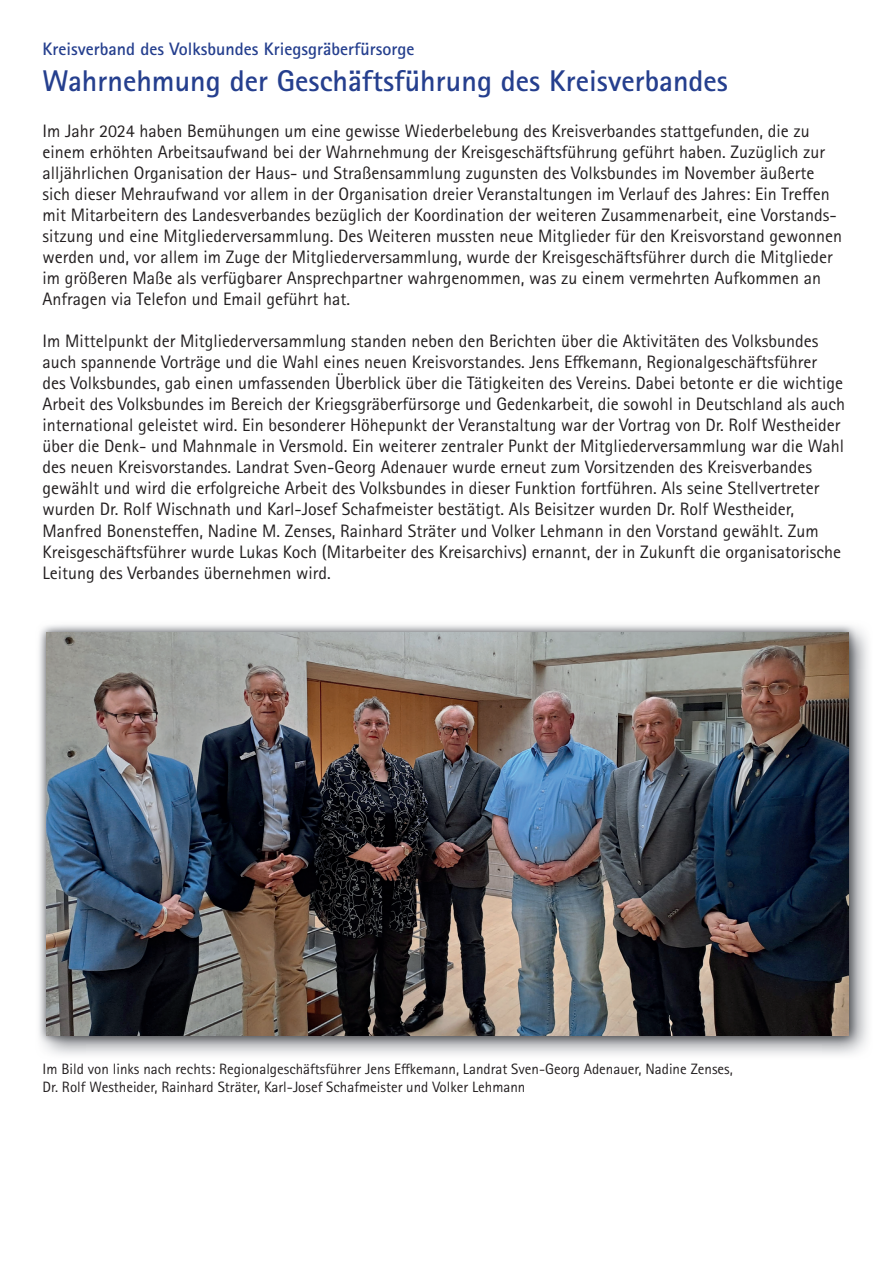
<style>
.page{position:relative;width:893px;height:1263px;background:#fff}
.page>*{position:absolute;margin:0;border:0;box-sizing:border-box;transform-origin:0 0}
.t1{font:700 30px "Rotis Sans Serif Std";color:#253f8e}
.t2{font:18px/21px "Rotis Sans Serif Std";color:#231f20}
.t3{font:700 18px "Rotis Sans Serif Std";color:#253f8e}
.t4{font:15px/18px "Rotis Sans Serif Std";color:#231f20}
</style>
<div class="page">
<img style="left:38px;top:624px;width:819px;height:420px">
<img style="left:46px;top:632px;width:802px;height:403px">
<p class="t3" style="left:43px;top:38px;width:373px">Kreisverband des Volksbundes Kriegsgräberfürsorge</p>
<h1 class="t1" style="left:43px;top:62px;width:687px">Wahrnehmung der Geschäftsführung des Kreisverbandes</h1>
<p class="t2" style="left:43px;top:121px;width:801px">Im Jahr 2024 haben Bemühungen um eine gewisse Wiederbelebung des Kreisverbandes stattgefunden, die zu einem erhöhten Arbeitsaufwand bei der Wahrnehmung der Kreisgeschäftsführung geführt haben. Zuzüglich zur alljährlichen Organisation der Haus- und Straßensammlung zugunsten des Volksbundes im November äußerte sich dieser Mehraufwand vor allem in der Organisation dreier Veranstaltungen im Verlauf des Jahres: Ein Treffen mit Mitarbeitern des Landesverbandes bezüglich der Koordination der weiteren Zusammenarbeit, eine Vorstands&shy;sitzung und eine Mitgliederversammlung. Des Weiteren mussten neue Mitglieder für den Kreisvorstand gewonnen werden und, vor allem im Zuge der Mitgliederversammlung, wurde der Kreisgeschäftsführer durch die Mitglieder im größeren Maße als verfügbarer Ansprechpartner wahrgenommen, was zu einem vermehrten Aufkommen an Anfragen via Telefon und Email geführt hat.</p>
<p class="t2" style="left:43px;top:331px;width:804px">Im Mittelpunkt der Mitgliederversammlung standen neben den Berichten über die Aktivitäten des Volksbundes auch spannende Vorträge und die Wahl eines neuen Kreisvorstandes. Jens Effkemann, Regionalgeschäftsführer<br>des Volksbundes, gab einen umfassenden Überblick über die Tätigkeiten des Vereins. Dabei betonte er die wichtige Arbeit des Volksbundes im Bereich der Kriegsgräberfürsorge und Gedenkarbeit, die sowohl in Deutschland als auch international geleistet wird. Ein besonderer Höhepunkt der Veranstaltung war der Vortrag von Dr. Rolf Westheider über die Denk- und Mahnmale in Versmold. Ein weiterer zentraler Punkt der Mitgliederversammlung war die Wahl des neuen Kreisvorstandes. Landrat Sven-Georg Adenauer wurde erneut zum Vorsitzenden des Kreisverbandes gewählt und wird die erfolgreiche Arbeit des Volksbundes in dieser Funktion fortführen. Als seine Stellvertreter wurden Dr. Rolf Wischnath und Karl-Josef Schafmeister bestätigt. Als Beisitzer wurden Dr. Rolf Westheider, Manfred Bonensteffen, Nadine M. Zenses, Rainhard Sträter und Volker Lehmann in den Vorstand gewählt. Zum Kreisgeschäftsführer wurde Lukas Koch (Mitarbeiter des Kreisarchivs) ernannt, der in Zukunft die organisatorische Leitung des Verbandes übernehmen wird.</p>
<p class="t4" style="left:43px;top:1059px;width:692px">Im Bild von links nach rechts: Regionalgeschäftsführer Jens Effkemann, Landrat Sven-Georg Adenauer, Nadine Zenses,<br>Dr. Rolf Westheider, Rainhard Sträter, Karl-Josef Schafmeister und Volker Lehmann</p>
</div>
